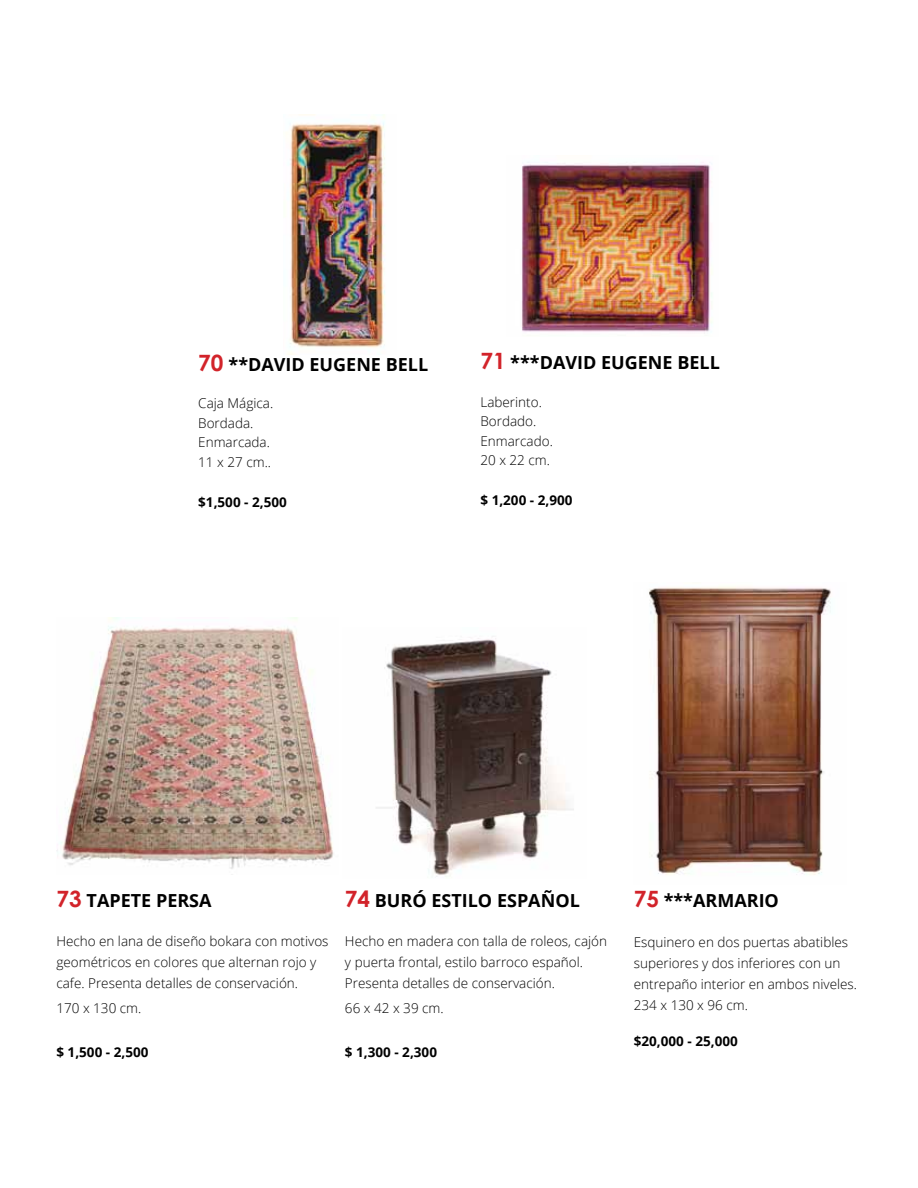
<style>
.page{position:relative;width:918px;height:1188px;background:#fff}
.page>*{position:absolute;margin:0;border:0;box-sizing:border-box;transform-origin:0 0}
.t1{font:700 18px "Open Sans";color:#000}
.t2{font:300 13.5px/21px "Open Sans";color:#000}
.t3{font:700 13.5px "Open Sans";color:#000}
.s1{font-family:"Century Gothic";font-size:22.5px;color:#d2232a}
</style>
<div class="page">
<img style="left:288px;top:114px;width:97px;height:240px">
<img style="left:521px;top:162px;width:191px;height:171px">
<img style="left:57px;top:617px;width:277px;height:252px">
<img style="left:376px;top:636px;width:198px;height:241px">
<img style="left:649px;top:586px;width:182px;height:289px">
<h1 class="t1" style="left:198px;top:352px;width:231px"><span class="s1">70</span> **DAVID EUGENE BELL</h1>
<p class="t2" style="left:198px;top:393px;width:76px;line-height:19.5px">Caja Mágica.<br>Bordada.<br>Enmarcada.<br>11 x 27 cm..</p>
<p class="t3" style="left:198px;top:493px;width:90px">$1,500 - 2,500</p>
<h1 class="t1" style="left:480px;top:350px;width:241px"><span class="s1">71</span> ***DAVID EUGENE BELL</h1>
<p class="t2" style="left:480px;top:392px;width:74px;line-height:19.5px">Laberinto.<br>Bordado.<br>Enmarcado.<br>20 x 22 cm.</p>
<p class="t3" style="left:480px;top:491px;width:94px">$ 1,200 - 2,900</p>
<h1 class="t1" style="left:56px;top:887px;width:157px"><span class="s1">73</span> TAPETE PERSA</h1>
<p class="t2" style="left:56px;top:930px;width:274px">Hecho en lana de diseño bokara con motivos geométricos en colores que alternan rojo y cafe. Presenta detalles de conservación.</p>
<p class="t2" style="left:56px;top:997px;width:87px">170 x 130 cm.</p>
<p class="t3" style="left:56px;top:1043px;width:94px">$ 1,500 - 2,500</p>
<h1 class="t1" style="left:345px;top:887px;width:236px"><span class="s1">74</span> BURÓ ESTILO ESPAÑOL</h1>
<p class="t2" style="left:345px;top:930px;width:264px">Hecho en madera con talla de roleos, cajón y puerta frontal, estilo barroco español.<br>Presenta detalles de conservación.</p>
<p class="t2" style="left:345px;top:997px;width:100px">66 x 42 x 39 cm.</p>
<p class="t3" style="left:345px;top:1043px;width:94px">$ 1,300 - 2,300</p>
<h1 class="t1" style="left:634px;top:887px;width:147px"><span class="s1">75</span> ***ARMARIO</h1>
<p class="t2" style="left:634px;top:931px;width:225px">Esquinero en dos puertas abatibles superiores y dos inferiores con un entrepaño interior en ambos niveles.<br>234 x 130 x 96 cm.</p>
<p class="t3" style="left:634px;top:1031px;width:105px">$20,000 - 25,000</p>
</div>
